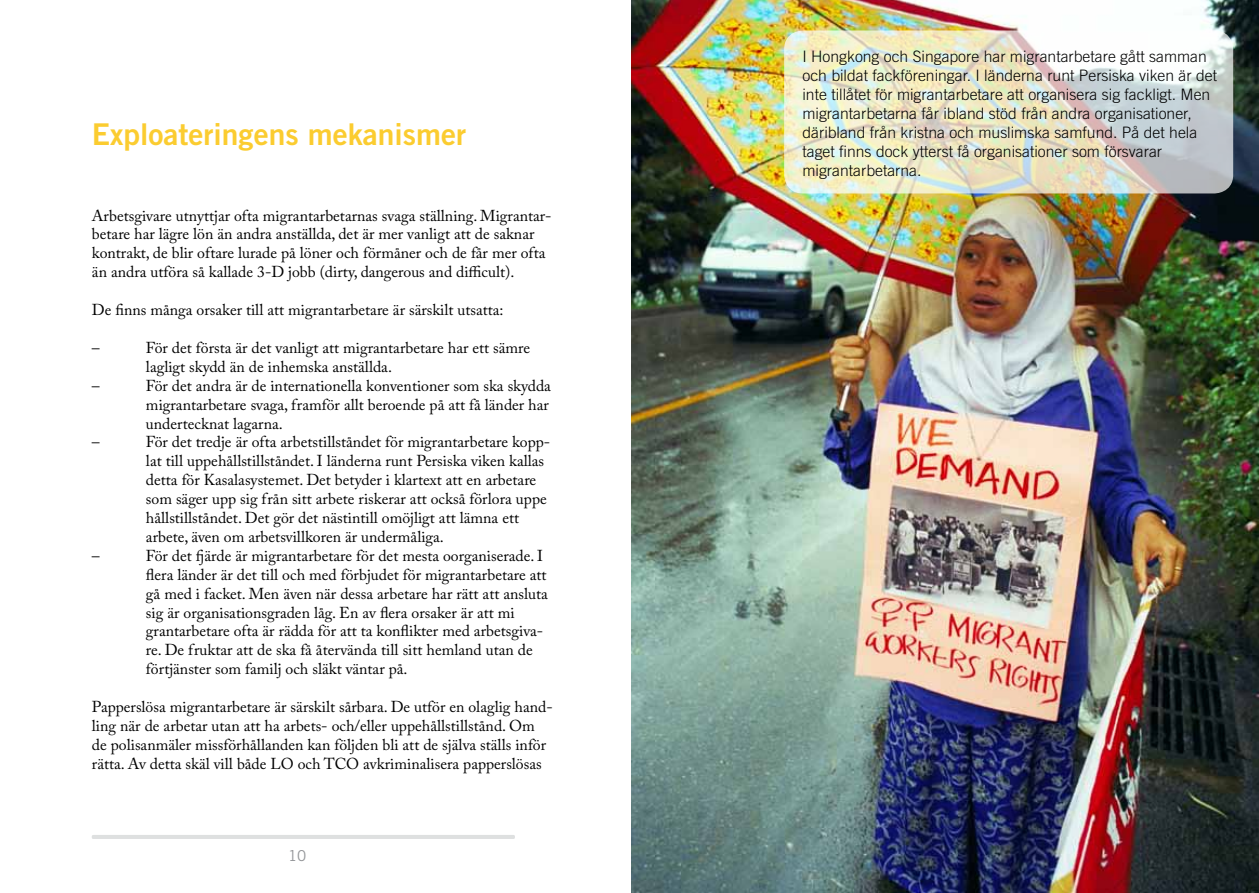
<style>
.page{position:relative;width:1259px;height:893px;background:#fff}
.page>*{position:absolute;margin:0;border:0;box-sizing:border-box;transform-origin:0 0}
.t1{font:30px "Trade Gothic LT Std Bd 2";color:#fbcc30}
.t2{font:15.75px/18.9px "Adobe Caslon Pro";color:#000}
.t3{font:300 15.75px/18.9px "Trade Gothic LT Std";color:#000}
.t4{font:15px "Trade Gothic LT Std";color:#939598}
</style>
<div class="page">
<hr style="left:92px;top:835px;width:423px;height:4px;background:#dee0e0;border-radius:2px">
<img style="left:631px;top:0;width:628px;height:893px">
<svg style="left:785px;top:31px;width:447px;height:162px;background:#e3e2cf"></svg>
<div style="left:784px;top:31px;width:449px;height:162px;border:2px solid #fff;border-radius:18px"></div>
<h1 class="t1" style="left:92px;top:116px;width:376px">Exploateringens mekanismer</h1>
<p class="t2" style="left:92px;top:206px;width:461px">Arbetsgivare utnyttjar ofta migrantarbetarnas svaga ställning. Migrantar&shy;betare har lägre lön än andra anställda, det är mer vanligt att de saknar kontrakt, de blir oftare lurade på löner och förmåner och de får mer ofta än andra utföra så kallade 3-D jobb (dirty, dangerous and difficult).</p>
<p class="t2" style="left:92px;top:300px;width:413px">De finns många orsaker till att migrantarbetare är särskilt utsatta:</p>
<p class="t2" style="left:92px;top:338px;width:9px">–</p>
<p class="t2" style="left:146px;top:338px;width:386px">För det första är det vanligt att migrantarbetare har ett sämre lagligt skydd än de inhemska anställda.</p>
<p class="t2" style="left:92px;top:376px;width:9px">–</p>
<p class="t2" style="left:146px;top:376px;width:406px">För det andra är de internationella konventioner som ska skydda migrantarbetare svaga, framför allt beroende på att få länder har undertecknat lagarna.</p>
<p class="t2" style="left:92px;top:432px;width:9px">–</p>
<p class="t2" style="left:146px;top:432px;width:406px">För det tredje är ofta arbetstillståndet för migrantarbetare kopp&shy;lat till uppehållstillståndet. I länderna runt Persiska viken kallas detta för Kasalasystemet. Det betyder i klartext att en arbetare som säger upp sig från sitt arbete riskerar att också förlora uppe hållstillståndet. Det gör det nästintill omöjligt att lämna ett arbete, även om arbetsvillkoren är undermåliga.</p>
<p class="t2" style="left:92px;top:546px;width:9px">–</p>
<p class="t2" style="left:146px;top:546px;width:403px">För det fjärde är migrantarbetare för det mesta oorganiserade. I flera länder är det till och med förbjudet för migrantarbetare att gå med i facket. Men även när dessa arbetare har rätt att ansluta sig är organisationsgraden låg. En av flera orsaker är att mi grantarbetare ofta är rädda för att ta konflikter med arbetsgiva&shy;re. De fruktar att de ska få återvända till sitt hemland utan de förtjänster som familj och släkt väntar på.</p>
<p class="t2" style="left:92px;top:697px;width:462px">Papperslösa migrantarbetare är särskilt sårbara. De utför en olaglig hand&shy;ling när de arbetar utan att ha arbets- och/eller uppehållstillstånd. Om de polisanmäler missförhållanden kan följden bli att de själva ställs inför rätta. Av detta skäl vill både LO och TCO avkriminalisera papperslösas</p>
<p class="t4" style="left:288px;top:847px;width:20px">10</p>
<p class="t3" style="left:802px;top:47px;width:416px">I Hongkong och Singapore har migrantarbetare gått samman och bildat fackföreningar. I länderna runt Persiska viken är det inte tillåtet för migrantarbetare att organisera sig fackligt. Men migrantarbetarna får ibland stöd från andra organisationer, däribland från kristna och muslimska samfund. På det hela taget finns dock ytterst få organisationer som försvarar migrantarbetarna.</p>
</div>
